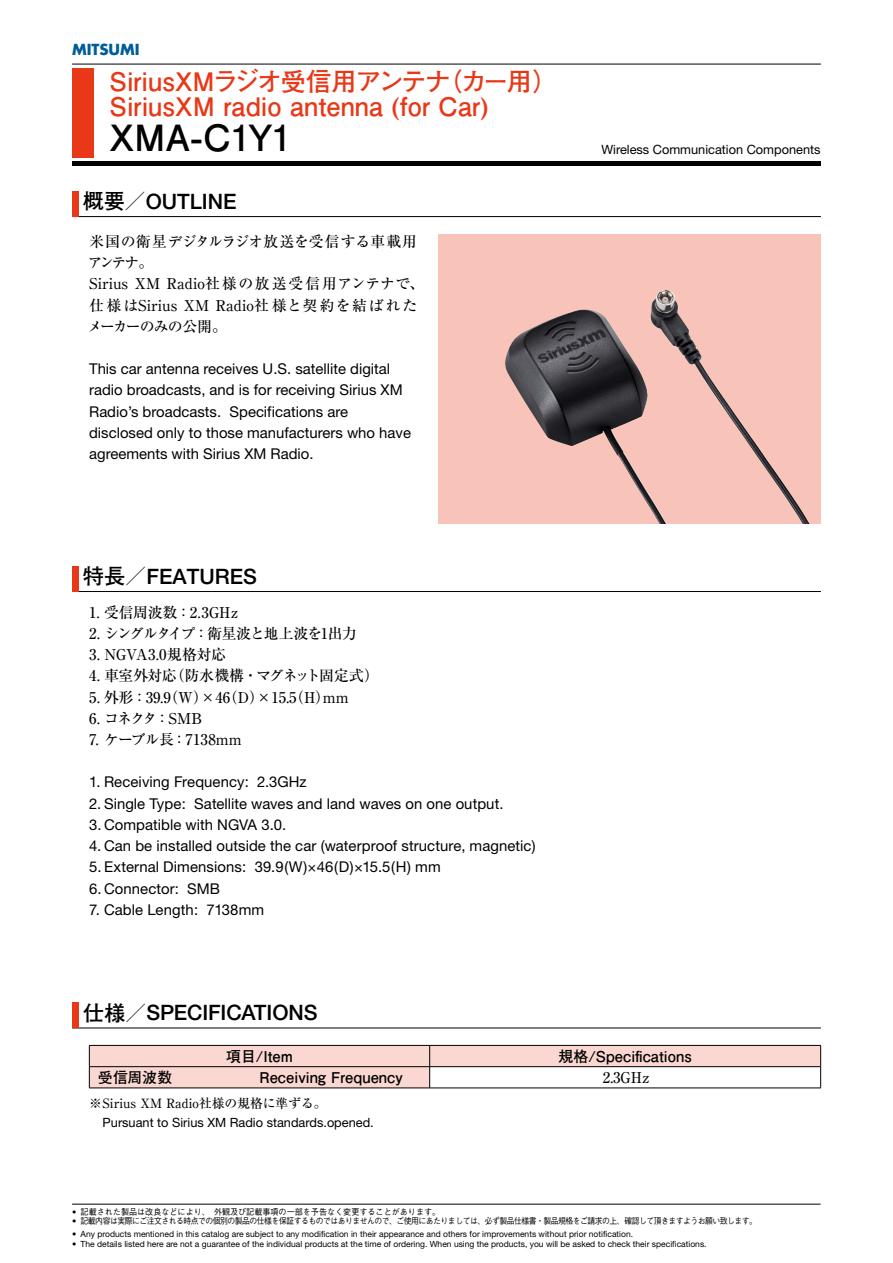
<style>
.page{position:relative;width:893px;height:1263px;background:#fff}
.page>*{position:absolute;margin:0;border:0;box-sizing:border-box;transform-origin:0 0}
.t1{font:36.15px "Futo Go B101 Pro Bold 90 pv RKSJ H";letter-spacing:-.03em;color:#000}
.t2{font:25.5px/25px "Futo Go B101 Pro Bold 90 pv RKSJ H";color:#e83817}
.t3{font:500 21.3px "Helvetica Neue";color:#000}
.t4{font:14.85px/21.3px "Helvetica Neue";color:#000}
.t5{font:14.85px/21.3px "Ryumin Pro Medium 90 pv RKSJ H";color:#000}
.t6{font:14.85px "Futo Go B101 Pro Bold 90 pv RKSJ H";color:#000}
.t7{font:14.85px "Ryumin Pro Medium 90 pv RKSJ H";letter-spacing:-.025em;color:#000}
.t8{font:14.85px "Ryumin Pro Medium 90 pv RKSJ H";letter-spacing:-.07em;color:#000}
.t9{font:700 14.85px "Futura";color:#005d97}
.t10{font:12.75px "Helvetica Neue";color:#000}
.t11{font:12.75px "Ryumin Pro Medium 90 pv RKSJ H";color:#000}
.t12{font:8.55px "Helvetica Neue";color:#000}
.t13{font:8.55px "Gothic BBB Pro Medium 90 pv RKSJ H";letter-spacing:-.06em;color:#000;scale:.92 1}
.t14{font:8.55px "Gothic BBB Pro Medium 90 pv RKSJ H";color:#000;scale:.95 1}
.s1{font-family:"Futo Go B101 Pro Bold 90 pv RKSJ H";font-weight:400}
.s2{font-family:"Helvetica Neue"}
</style>
<div class="page">
<hr style="left:72px;top:1204px;width:748px;height:1px;background:#000">
<hr style="left:72px;top:64px;width:748px;height:1px;background:#000">
<div style="left:72px;top:68px;width:21px;height:89px;background:#e83817"></div>
<div style="left:72px;top:161px;width:748px;height:5px;background:#000"></div>
<div style="left:438px;top:234px;width:382px;height:289px;background:#f8c4ba"></div>
<hr style="left:72px;top:216px;width:748px;height:1px;background:#000">
<div style="left:72px;top:191px;width:6px;height:25px;background:#e83817"></div>
<hr style="left:72px;top:591px;width:748px;height:1px;background:#000">
<div style="left:72px;top:566px;width:6px;height:25px;background:#e83817"></div>
<hr style="left:72px;top:1028px;width:748px;height:1px;background:#000">
<div style="left:72px;top:1003px;width:6px;height:25px;background:#e83817"></div>
<svg style="left:89px;top:1045px;width:732px;height:43px"></svg>
<hr style="left:89px;top:1088px;width:731px;height:1px;background:#000">
<img style="left:505px;top:298px;width:304px;height:225px">
<p class="t9" style="left:72px;top:43px;width:69px">MITSUMI</p>
<h2 class="t2" style="left:109px;top:73px;width:450px">SiriusXMラジオ受信用アンテナ（カー用）<br>SiriusXM radio antenna (for Car)</h2>
<h1 class="t1" style="left:109px;top:124px;width:183px">XMA-C1Y1</h1>
<h3 class="t3" style="left:83px;top:194px;width:155px"><span class="s1">概要／</span>OUTLINE</h3>
<p class="t5" style="left:88px;top:233px;width:338px">米国の衛星デジタルラジオ放送を受信する車載用アンテナ。<br>Sirius XM Radio社様の放送受信用アンテナで、仕様はSirius XM Radio社様と契約を結ばれたメーカーのみの公開。</p>
<p class="t4" style="left:89px;top:360px;width:323px">This car antenna receives U.S. satellite digital radio broadcasts, and is for receiving Sirius XM Radio’s broadcasts. Specifications are disclosed only to those manufacturers who have agreements with Sirius XM Radio.</p>
<h3 class="t3" style="left:83px;top:569px;width:176px"><span class="s1">特長／</span>FEATURES</h3>
<p class="t5" style="left:89px;top:603px;width:151px">1. 受信周波数：2.3GHz</p>
<p class="t8" style="left:89px;top:628px;width:269px">2. シングルタイプ：衛星波と地上波を1出力</p>
<p class="t5" style="left:89px;top:646px;width:139px">3. NGVA3.0規格対応</p>
<p class="t7" style="left:89px;top:670px;width:291px">4. 車室外対応（防水機構・マグネット固定式）</p>
<p class="t5" style="left:89px;top:688px;width:261px">5. 外形：39.9（W）×46（D）×15.5（H）mm</p>
<p class="t5" style="left:89px;top:710px;width:114px">6. コネクタ：SMB</p>
<p class="t5" style="left:89px;top:731px;width:154px">7. ケーブル長：7138mm</p>
<p class="t4" style="left:89px;top:773px;width:219px">1. Receiving Frequency: 2.3GHz</p>
<p class="t4" style="left:89px;top:794px;width:416px">2. Single Type: Satellite waves and land waves on one output.</p>
<p class="t4" style="left:89px;top:815px;width:198px">3. Compatible with NGVA 3.0.</p>
<p class="t4" style="left:89px;top:837px;width:448px">4. Can be installed outside the car (waterproof structure, magnetic)</p>
<p class="t4" style="left:89px;top:858px;width:353px">5. External Dimensions: 39.9(W)×46(D)×15.5(H) mm</p>
<p class="t4" style="left:89px;top:879px;width:132px">6. Connector: SMB</p>
<p class="t4" style="left:89px;top:900px;width:176px">7. Cable Length: 7138mm</p>
<p class="t10" style="left:601px;top:145px;width:221px">Wireless Communication Components</p>
<h3 class="t3" style="left:83px;top:1005px;width:236px"><span class="s1">仕様／</span>SPECIFICATIONS</h3>
<p class="t6" style="left:226px;top:1051px;width:68px">項目/Item</p>
<p class="t6" style="left:558px;top:1051px;width:135px">規格/Specifications</p>
<p class="t6" style="left:98px;top:1072px;width:76px">受信周波数</p>
<p class="t6" style="left:259px;top:1072px;width:145px">Receiving Frequency</p>
<p class="t5" style="left:603px;top:1069px;width:48px">2.3GHz</p>
<p class="t11" style="left:89px;top:1098px;width:239px">※ Sirius XM Radio社様の規格に準ずる。</p>
<p class="t10" style="left:103px;top:1118px;width:273px">Pursuant to Sirius XM Radio standards.opened.</p>
<p class="t14" style="left:72px;top:1208px;width:389px"><span class="s2">•</span> 記載された製品は改良などにより、外観及び記載事項の一部を予告なく変更することがあります。</p>
<p class="t13" style="left:72px;top:1218px;width:746px"><span class="s2">•</span> 記載内容は実際にご注文される時点での個別の製品の仕様を保証するものではありませんので、ご使用にあたりましては、必ず製品仕様書・製品規格をご請求の上、確認して頂きますようお願い致します。</p>
<p class="t12" style="left:72px;top:1231px;width:562px">• Any products mentioned in this catalog are subject to any modification in their appearance and others for improvements without prior notification.</p>
<p class="t12" style="left:72px;top:1241px;width:636px">• The details listed here are not a guarantee of the individual products at the time of ordering. When using the products, you will be asked to check their specifications.</p>
</div>
